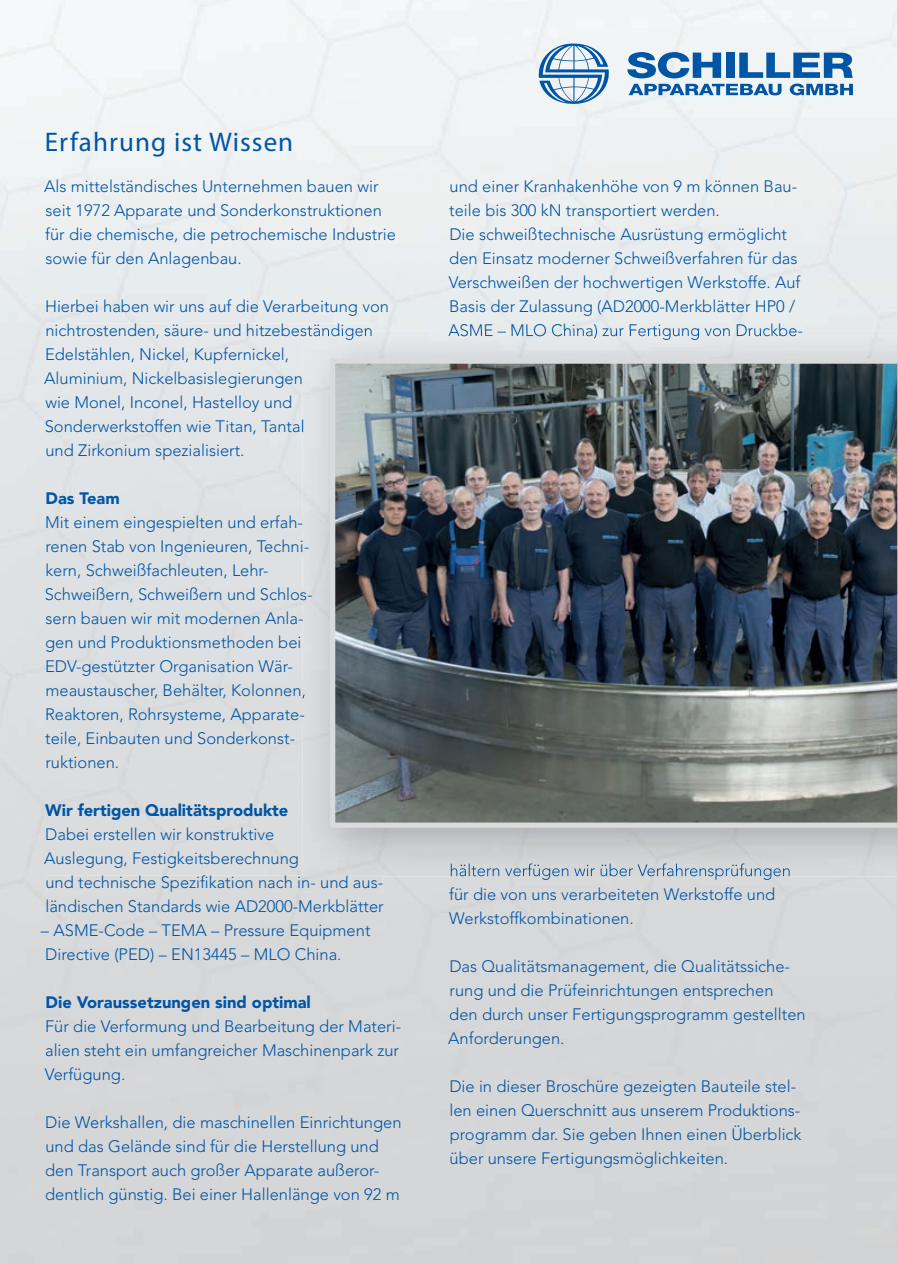
<style>
.page{position:relative;width:898px;height:1263px;background:#fff}
.page>*{position:absolute;margin:0;border:0;box-sizing:border-box;transform-origin:0 0}
.t1{font:27px "Myriad Pro";letter-spacing:.04em;color:#0155a5}
.t2{font:300 16.5px/24px "Avenir";color:#0155a5}
.t3{font:900 16.5px "Avenir";color:#0155a5}
</style>
<div class="page">
<div style="left:315px;top:0;width:581px;height:331px;background:#edf0f0"></div>
<div style="left:47px;top:324px;width:325px;height:16px;background:#e5e8e9"></div>
<div style="left:44px;top:372px;width:258px;height:16px;background:#e3e7e8"></div>
<div style="left:46px;top:419px;width:256px;height:15px;background:#e1e5e6"></div>
<div style="left:47px;top:515px;width:255px;height:17px;background:#dee1e2"></div>
<div style="left:47px;top:540px;width:255px;height:16px;background:#dee1e2"></div>
<div style="left:46px;top:587px;width:256px;height:15px;background:#dde0e0"></div>
<div style="left:46px;top:612px;width:256px;height:12px;background:#dddfe0"></div>
<div style="left:47px;top:684px;width:255px;height:14px;background:#dbddde"></div>
<div style="left:47px;top:708px;width:255px;height:16px;background:#dbddde"></div>
<div style="left:47px;top:875px;width:335px;height:17px;background:#d9dada"></div>
<div style="left:448px;top:324px;width:353px;height:7px;background:#e7ebeb"></div>
<img style="left:450px;top:876px;width:340px;height:4px">
<svg style="left:538px;top:44px;width:72px;height:60px"></svg>
<svg style="left:628px;top:84px;width:153px;height:11px"></svg>
<svg style="left:789px;top:84px;width:63px;height:11px"></svg>
<svg style="left:627px;top:52px;width:93px;height:26px"></svg>
<div style="left:725px;top:53px;width:9px;height:25px;background:#0155a5"></div>
<svg style="left:739px;top:53px;width:113px;height:25px"></svg>
<img style="left:302px;top:331px;width:594px;height:545px">
<img style="left:302px;top:331px;width:70px;height:9px">
<svg style="left:302px;top:372px;width:1px;height:16px"></svg>
<svg style="left:302px;top:419px;width:2px;height:15px"></svg>
<svg style="left:302px;top:515px;width:1px;height:17px"></svg>
<img style="left:302px;top:540px;width:6px;height:16px">
<img style="left:302px;top:587px;width:10px;height:15px">
<svg style="left:302px;top:612px;width:1px;height:12px"></svg>
<img style="left:302px;top:684px;width:4px;height:14px">
<svg style="left:302px;top:708px;width:2px;height:16px"></svg>
<img style="left:302px;top:875px;width:80px;height:1px">
<img style="left:448px;top:331px;width:353px;height:9px">
<img style="left:450px;top:863px;width:340px;height:13px">
<img style="left:330px;top:358px;width:566px;height:470px">
<hr style="left:896px;top:0;width:1px;height:1263px;background:#cdced0">
<h1 class="t1" style="left:45px;top:125px;width:250px">Erfahrung ist Wissen</h1>
<p class="t2" style="left:44px;top:174px;width:353px">Als mittelständisches Unternehmen bauen wir seit 1972 Apparate und Sonderkonstruktionen für die chemische, die petrochemische Industrie sowie für den Anlagenbau.</p>
<p class="t2" style="left:44px;top:294px;width:346px">Hierbei haben wir uns auf die Verarbeitung von nichtrostenden, säure- und hitzebeständigen Edelstählen, Nickel, Kupfernickel,<br>Aluminium, Nickelbasislegierungen<br>wie Monel, Inconel, Hastelloy und Sonderwerkstoffen wie Titan, Tantal<br>und Zirkonium spezialisiert.</p>
<p class="t3" style="left:45px;top:488px;width:76px">Das Team</p>
<p class="t2" style="left:45px;top:510px;width:269px">Mit einem eingespielten und erfah&shy;renen Stab von Ingenieuren, Techni&shy;kern, Schweißfachleuten, Lehr-Schweißern, Schweißern und Schlos&shy;sern bauen wir mit modernen Anla&shy;gen und Produktionsmethoden bei EDV-gestützter Organisation Wär&shy;meaustauscher, Behälter, Kolonnen, Reaktoren, Rohrsysteme, Apparate&shy;teile, Einbauten und Sonderkonst&shy;ruktionen.</p>
<p class="t3" style="left:45px;top:800px;width:244px">Wir fertigen Qualitätsprodukte</p>
<p class="t2" style="left:44px;top:823px;width:341px">Dabei erstellen wir konstruktive<br>Auslegung, Festigkeitsberechnung<br>und technische Spezifikation nach in- und aus&shy;ländischen Standards wie AD2000-Merkblätter</p>
<p class="t2" style="left:41px;top:919px;width:331px">– ASME-Code – TEMA – Pressure Equipment<br>Directive (PED) – EN13445 – MLO China.</p>
<p class="t3" style="left:45px;top:992px;width:267px">Die Voraussetzungen sind optimal</p>
<p class="t2" style="left:45px;top:1015px;width:358px">Für die Verformung und Bearbeitung der Materi&shy;alien steht ein umfangreicher Maschinenpark zur<br>Verfügung.</p>
<p class="t2" style="left:45px;top:1111px;width:358px">Die Werkshallen, die maschinellen Einrichtungen und das Gelände sind für die Herstellung und den Transport auch großer Apparate außeror&shy;dentlich günstig. Bei einer Hallenlänge von 92 m</p>
<p class="t2" style="left:448px;top:174px;width:356px">und einer Kranhakenhöhe von 9 m können Bau&shy;teile bis 300 kN transportiert werden.<br>Die schweißtechnische Ausrüstung ermöglicht den Einsatz moderner Schweißverfahren für das Verschweißen der hochwertigen Werkstoffe. Auf Basis der Zulassung (AD2000-Merkblätter HP0 / ASME – MLO China) zur Fertigung von Druckbe-</p>
<p class="t2" style="left:449px;top:882px;width:327px">für die von uns verarbeiteten Werkstoffe und<br>Werkstoffkombinationen.</p>
<p class="t2" style="left:448px;top:954px;width:359px">Das Qualitätsmanagement, die Qualitätssiche&shy;rung und die Prüfeinrichtungen entsprechen<br>den durch unser Fertigungsprogramm gestellten Anforderungen.</p>
<p class="t2" style="left:449px;top:1074px;width:353px">Die in dieser Broschüre gezeigten Bauteile stel&shy;len einen Querschnitt aus unserem Produktions&shy;programm dar. Sie geben Ihnen einen Überblick über unsere Fertigungsmöglichkeiten.</p>
</div>
